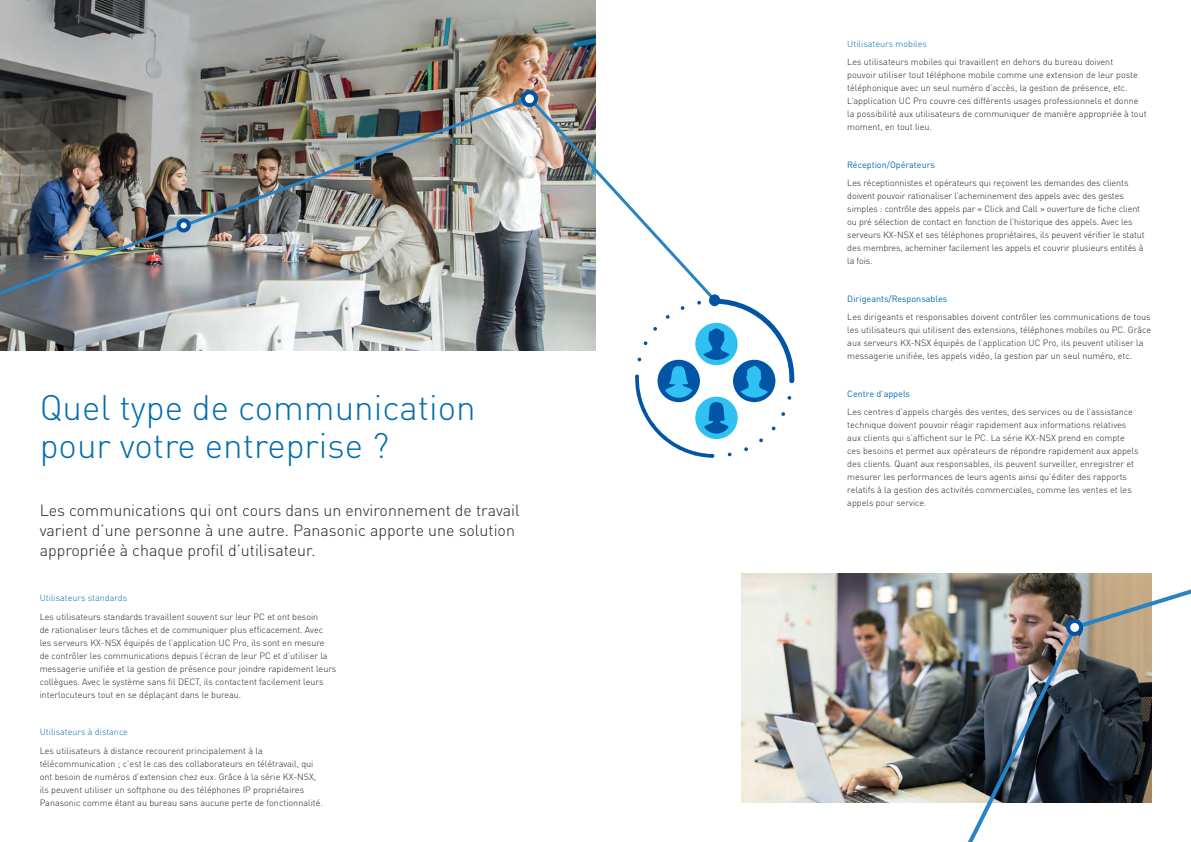
<style>
.page{position:relative;width:1191px;height:842px;background:#fff}
.page>*{position:absolute;margin:0;border:0;box-sizing:border-box;transform-origin:0 0}
.Headers{font:300 35px/38px "DIN Pro";color:#006dad}
.Sub_header{font:300 16px/20px "DIN Pro";color:#231f20}
.Body_copy{font:300 9px/13px "DIN Pro";color:#231f20}
.Body_copy-2{font:300 9px "DIN Pro";color:#006dad}
.Body_copy-3{font:9px "DIN Pro";color:#006dad}
</style>
<div class="page">
<img style="left:0;top:0;width:595px;height:350px">
<img style="left:741px;top:574px;width:216px;height:228px">
<img style="left:0;top:95px;width:719px;height:211px">
<div style="left:179px;top:220px;width:10px;height:10px;background:#fff;border-radius:50%"></div>
<div style="left:177px;top:218px;width:14px;height:14px;border:4px solid #0154a6;border-radius:50%"></div>
<img style="left:957px;top:573px;width:234px;height:269px">
<div style="left:1068px;top:621px;width:13px;height:13px;background:#fff;border-radius:50%"></div>
<div style="left:1066px;top:619px;width:17px;height:17px;border:4px solid #0154a6;border-radius:50%"></div>
<svg style="left:634px;top:299px;width:161px;height:159px"></svg>
<div style="left:709px;top:294px;width:11px;height:12px;background:#0154a6;border-radius:50%"></div>
<div style="left:523px;top:92px;width:13px;height:13px;background:#fff;border-radius:50%"></div>
<div style="left:521px;top:90px;width:17px;height:17px;border:4px solid #0154a6;border-radius:50%"></div>
<p class="Headers" style="left:40px;top:385px;width:437px">Quel type de communication pour votre entreprise ?</p>
<p class="Sub_header" style="left:40px;top:498px;width:481px">Les communications qui ont cours dans un environnement de travail varient d’une personne à une autre. Panasonic apporte une solution appropriée à chaque profil d’utilisateur.</p>
<p class="Body_copy-2" style="left:40px;top:591px;width:89px">Utilisateurs standards</p>
<p class="Body_copy" style="left:40px;top:609px;width:298px">Les utilisateurs standards travaillent souvent sur leur PC et ont besoin<br>de rationaliser leurs tâches et de communiquer plus efficacement. Avec les serveurs KX-NSX équipés de l’application UC Pro, ils sont en mesure<br>de contrôler les communications depuis l’écran de leur PC et d’utiliser la messagerie unifiée et la gestion de présence pour joindre rapidement leurs collègues. Avec le système sans fil DECT, ils contactent facilement leurs interlocuteurs tout en se déplaçant dans le bureau.</p>
<p class="Body_copy-2" style="left:40px;top:725px;width:90px">Utilisateurs à distance</p>
<p class="Body_copy" style="left:40px;top:743px;width:285px">Les utilisateurs à distance recourent principalement à la télécommunication ; c’est le cas des collaborateurs en télétravail, qui ont besoin de numéros d’extension chez eux. Grâce à la série KX-NSX, ils peuvent utiliser un softphone ou des téléphones IP propriétaires Panasonic comme étant au bureau sans aucune perte de fonctionnalité.</p>
<p class="Body_copy-2" style="left:847px;top:36px;width:81px">Utilisateurs mobiles</p>
<p class="Body_copy" style="left:847px;top:55px;width:301px">Les utilisateurs mobiles qui travaillent en dehors du bureau doivent<br>pouvoir utiliser tout téléphone mobile comme une extension de leur poste téléphonique avec un seul numéro d’accès, la gestion de présence, etc.<br>L’application UC Pro couvre ces différents usages professionnels et donne la possibilité aux utilisateurs de communiquer de manière appropriée à tout moment, en tout lieu.</p>
<p class="Body_copy-3" style="left:847px;top:157px;width:89px">Réception/Opérateurs</p>
<p class="Body_copy" style="left:847px;top:176px;width:299px">Les réceptionnistes et opérateurs qui reçoivent les demandes des clients doivent pouvoir rationaliser l’acheminement des appels avec des gestes simples : contrôle des appels par « Click and Call » ouverture de fiche client ou pré sélection de contact en fonction de l’historique des appels. Avec les serveurs KX-NSX et ses téléphones propriétaires, ils peuvent vérifier le statut des membres, acheminer facilement les appels et couvrir plusieurs entités à la fois.</p>
<p class="Body_copy-3" style="left:847px;top:291px;width:101px">Dirigeants/Responsables</p>
<p class="Body_copy" style="left:847px;top:310px;width:305px">Les dirigeants et responsables doivent contrôler les communications de tous les utilisateurs qui utilisent des extensions, téléphones mobiles ou PC. Grâce aux serveurs KX-NSX équipés de l’application UC Pro, ils peuvent utiliser la messagerie unifiée, les appels vidéo, la gestion par un seul numéro, etc.</p>
<p class="Body_copy-3" style="left:847px;top:386px;width:64px">Centre d’appels</p>
<p class="Body_copy" style="left:847px;top:405px;width:293px">Les centres d’appels chargés des ventes, des services ou de l’assistance technique doivent pouvoir réagir rapidement aux informations relatives aux clients qui s’affichent sur le PC. La série KX-NSX prend en compte ces besoins et permet aux opérateurs de répondre rapidement aux appels des clients. Quant aux responsables, ils peuvent surveiller, enregistrer et mesurer les performances de leurs agents ainsi qu’éditer des rapports relatifs à la gestion des activités commerciales, comme les ventes et les appels pour service.</p>
</div>
